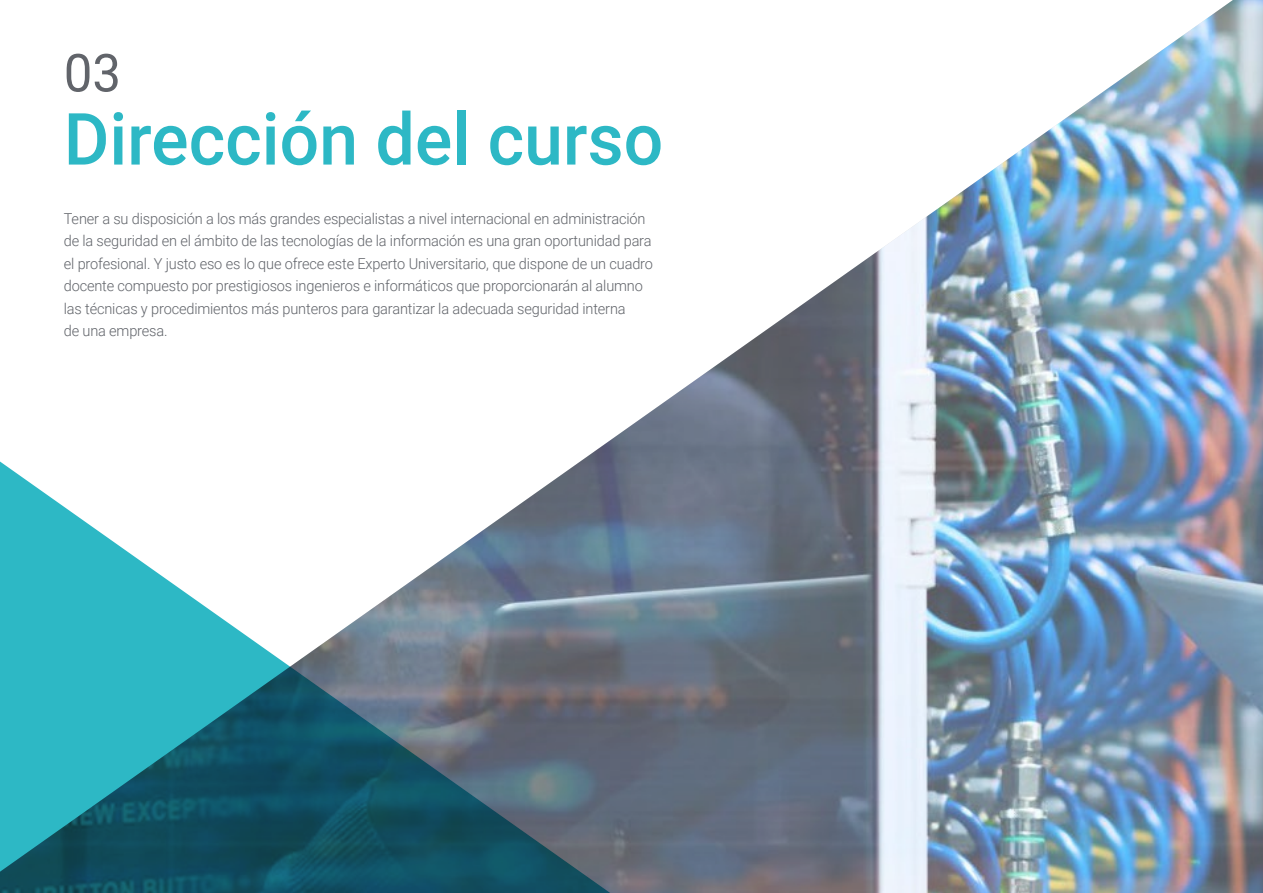
<style>
.page{position:relative;width:1263px;height:893px;background:#fff}
.page>*{position:absolute;margin:0;border:0;box-sizing:border-box;transform-origin:0 0}
.t1{font:500 72px "Roboto";color:#2db8c5}
.t2{font:52.5px "Roboto";color:#61646a}
.t3{font:300 15px/22.5px "Roboto";letter-spacing:-.01em;color:#61646a}
</style>
<div class="page">
<img style="left:602px;top:0;width:661px;height:893px">
<svg style="left:0;top:446px;width:640px;height:447px"></svg>
<h2 class="t2" style="left:64px;top:36px;width:59px">03</h2>
<h1 class="t1" style="left:64px;top:89px;width:601px">Dirección del curso</h1>
<p class="t3" style="left:64px;top:207px;width:591px">Tener a su disposición a los más grandes especialistas a nivel internacional en administración de la seguridad en el ámbito de las tecnologías de la información es una gran oportunidad para el profesional. Y justo eso es lo que ofrece este Experto Universitario, que dispone de un cuadro docente compuesto por prestigiosos ingenieros e informáticos que proporcionarán al alumno las técnicas y procedimientos más punteros para garantizar la adecuada seguridad interna<br>de una empresa.</p>
</div>
